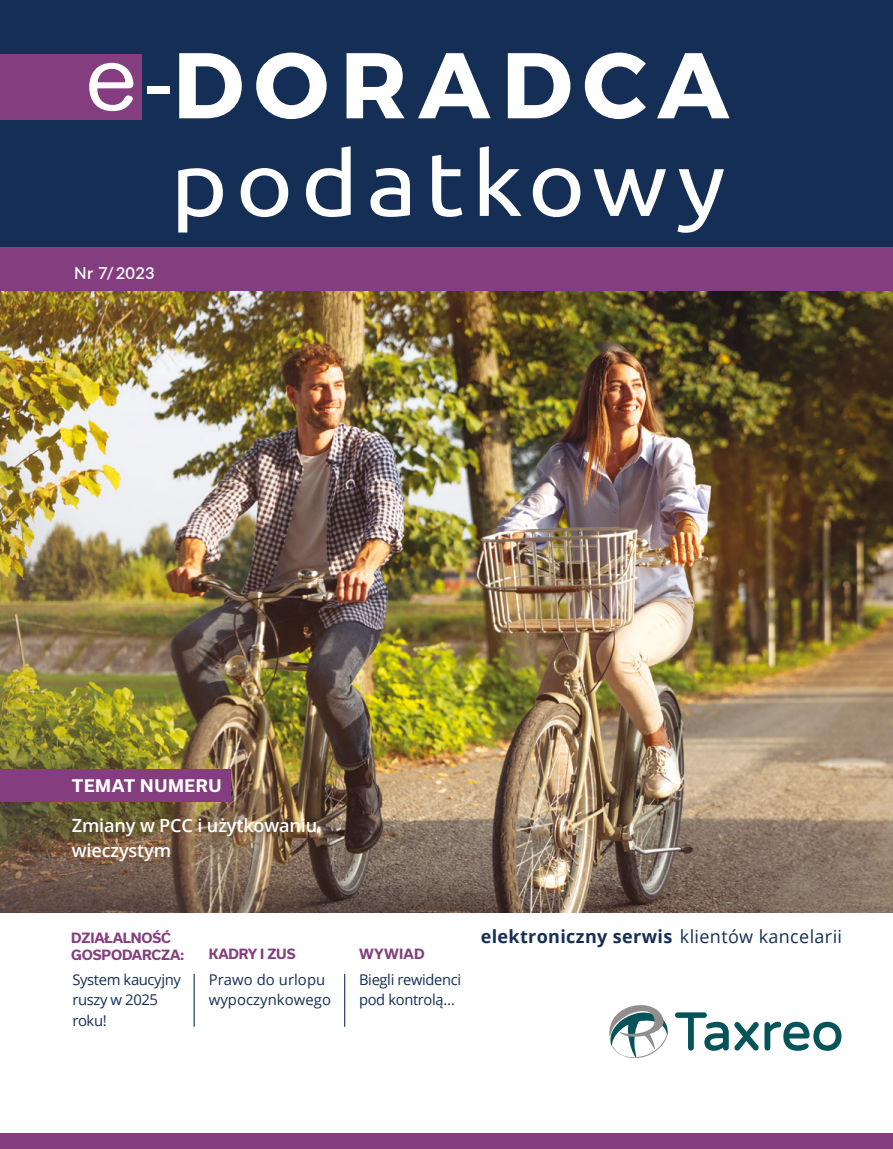
<style>
.page{position:relative;width:893px;height:1149px;background:#fff}
.page>*{position:absolute;margin:0;border:0;box-sizing:border-box;transform-origin:0 0}
.t1{font:93px "Trueno Bd";letter-spacing:.115em;color:#fff}
.t2{font:89.7px "Ubuntu";letter-spacing:.08em;color:#fff;scale:1.09 1}
.t3{font:600 18.15px/24.9px "Open Sans";letter-spacing:-.01em;color:#fff}
.t4{font:700 18px "Open Sans";letter-spacing:.02em;color:#152e55}
.t5{font:700 16.5px "Usual";letter-spacing:.04em;color:#fff}
.t6{font:600 16.5px "Lato";letter-spacing:.02em;color:#fff}
.t7{font:14.85px/20.2px "Open Sans";letter-spacing:-.02em;color:#152e55}
.t8{font:14.85px/20.2px "Open Sans";letter-spacing:.005em;color:#152e55}
.t9{font:700 13.5px/16.5px "Usual";letter-spacing:-.01em;color:#843d7e}
.s1{font-family:"Hira Maru Pro W4";font-size:82.8px}
.s2{font-family:"Ubuntu";font-size:85.35px}
.s3{font-weight:400}
</style>
<div class="page">
<div style="left:0;top:0;width:893px;height:249px;background:#152e55"></div>
<img style="left:0;top:290px;width:893px;height:622px">
<div style="left:0;top:247px;width:893px;height:43px;background:#843d7e"></div>
<div style="left:0;top:1133px;width:893px;height:15px;background:#843d7e"></div>
<div style="left:0;top:769px;width:230px;height:32px;background:#843d7e"></div>
<hr style="left:194px;top:973px;width:1px;height:53px;background:#152e55">
<hr style="left:344px;top:973px;width:1px;height:53px;background:#152e55">
<div style="left:0;top:54px;width:142px;height:65px;background:#843d7e"></div>
<svg style="left:675px;top:1012px;width:166px;height:38px"></svg>
<svg style="left:609px;top:1005px;width:59px;height:53px"></svg>
<h1 class="t1" style="left:85px;top:28px;width:645px"><span class="s1">e</span><span class="s2">-</span>DORADCA</h1>
<h2 class="t2" style="left:170px;top:129px;width:511px">podatkowy</h2>
<p class="t6" style="left:74px;top:261px;width:82px">Nr 7/ 2023</p>
<p class="t5" style="left:72px;top:776px;width:151px">TEMAT NUMERU</p>
<p class="t3" style="left:72px;top:812px;width:247px">Zmiany w PCC i użytkowaniu wieczystym</p>
<p class="t9" style="left:71px;top:929px;width:115px">DZIAŁALNOŚĆ<br>GOSPODARCZA:</p>
<p class="t9" style="left:209px;top:945px;width:88px">KADRY I ZUS</p>
<p class="t8" style="left:209px;top:968px;width:124px">Prawo do urlopu wypoczynkowego</p>
<p class="t9" style="left:359px;top:945px;width:67px">WYWIAD</p>
<p class="t7" style="left:72px;top:968px;width:110px">System kaucyjny ruszy w 2025 roku!</p>
<p class="t7" style="left:359px;top:968px;width:104px">Biegli rewidenci pod kontrolą…</p>
<p class="t4" style="left:481px;top:923px;width:363px">elektroniczny serwis <span class="s3">klientów kancelarii</span></p>
</div>
